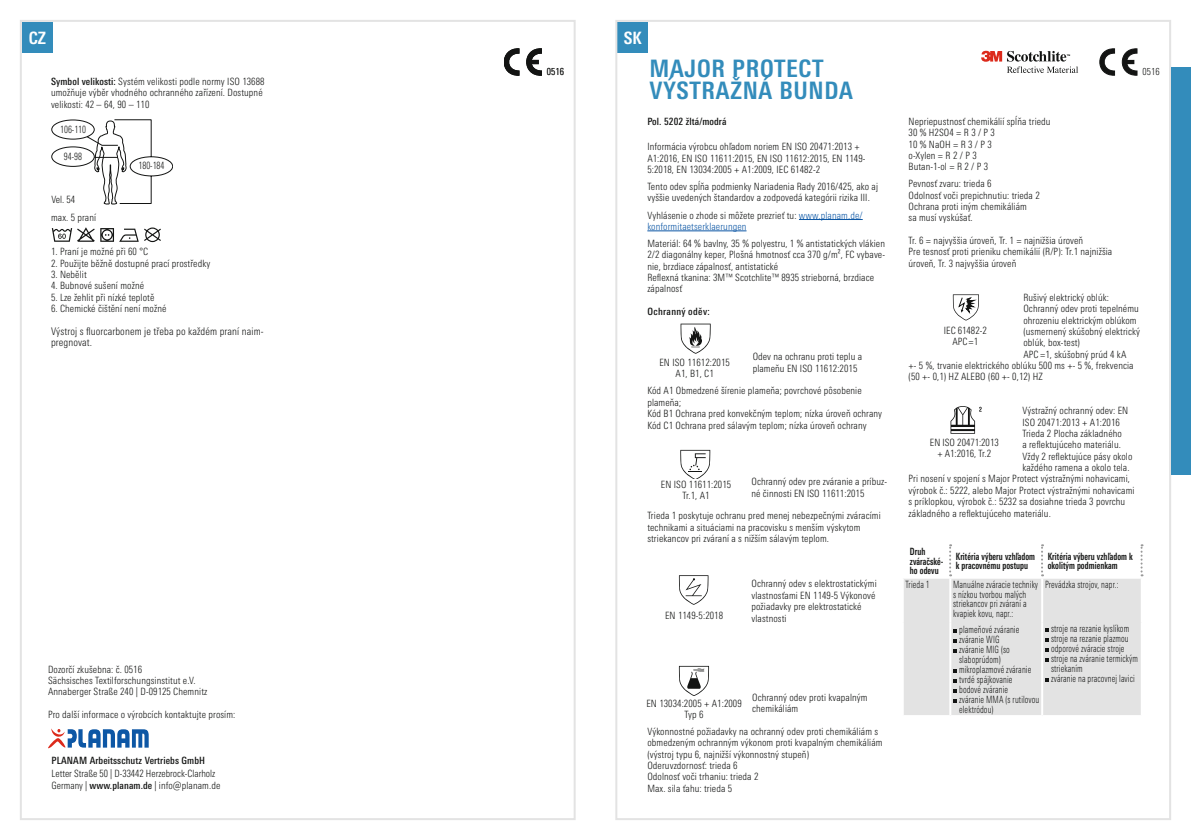
<style>
.page{position:relative;width:1191px;height:840px;background:#fff}
.page>*{position:absolute;margin:0;border:0;box-sizing:border-box;transform-origin:0 0}
.t1{font:700 condensed 24px/22.6px "Univers Next Pro";letter-spacing:.03em;color:#338cbb}
.t2{font:700 condensed 17px "Univers Next Pro";color:#fff}
.t3{font:300 condensed 10.4px/11px "Univers Next Pro";letter-spacing:.01em;color:#131413}
.t4{font:300 condensed 10px/11.4px "Univers Next Pro";letter-spacing:.01em;color:#131413}
.t5{font:300 condensed 10px/10px "Univers Next Pro";letter-spacing:.01em;color:#131413;scale:.82 1}
.t6{font:700 condensed 10px/9.2px "Univers Next Pro";letter-spacing:.01em;color:#131413;scale:.82 1}
.t7{font:300 condensed 10px/11.4px "Univers Next Pro";letter-spacing:.01em;color:#0d57a5}
.t8{font:500 condensed 10px "Univers Next Pro";letter-spacing:.01em;color:#131413}
.t9{font:300 condensed 10px "Univers Next Pro";letter-spacing:.01em;color:#131413;scale:.9 1}
.t10{font:500 condensed 10px "Univers Next Pro";letter-spacing:.035em;color:#131413}
.t11{font:300 condensed 9.6px "Univers Next Pro";letter-spacing:.01em;color:#131413}
.s1{font-weight:500}
.s2{color:#131413}
</style>
<div class="page">
<svg style="left:1099px;top:49px;width:38px;height:26px"></svg>
<div style="left:22px;top:22px;width:31px;height:31px;background:#338cbb"></div>
<svg style="left:48px;top:728px;width:101px;height:20px"></svg>
<svg style="left:504px;top:49px;width:37px;height:26px"></svg>
<svg style="left:52px;top:227px;width:109px;height:15px"></svg>
<div style="left:617px;top:22px;width:31px;height:30px;background:#338cbb"></div>
<hr style="left:799px;top:219px;width:63px;height:1px;background:#0d57a5">
<hr style="left:647px;top:230px;width:99px;height:1px;background:#0d57a5">
<svg style="left:680px;top:323px;width:31px;height:30px"></svg>
<svg style="left:680px;top:449px;width:30px;height:29px"></svg>
<svg style="left:679px;top:575px;width:29px;height:29px"></svg>
<svg style="left:679px;top:665px;width:30px;height:30px"></svg>
<svg style="left:904px;top:544px;width:238px;height:171px"></svg>
<svg style="left:950px;top:406px;width:31px;height:27px"></svg>
<svg style="left:952px;top:294px;width:27px;height:26px"></svg>
<svg style="left:51px;top:119px;width:122px;height:86px"></svg>
<div style="left:1171px;top:67px;width:20px;height:407px;background:#338cbb"></div>
<svg style="left:981px;top:51px;width:97px;height:22px"></svg>
<h2 class="t2" style="left:29px;top:28px;width:19px">CZ</h2>
<p class="t4" style="left:51px;top:76px;width:215px"><span class="s1">Symbol velikosti:</span> Systém velikosti podle normy ISO 13688 umožňuje výběr vhodného ochranného zařízení. Dostupné velikosti: 42 – 64, 90 – 110</p>
<p class="t9" style="left:60px;top:123px;width:30px">106-110</p>
<p class="t9" style="left:64px;top:150px;width:22px">94-98</p>
<p class="t4" style="left:51px;top:193px;width:25px">Vel. 54</p>
<p class="t9" style="left:138px;top:160px;width:30px">180-184</p>
<p class="t4" style="left:51px;top:212px;width:47px">max. 5 praní</p>
<p class="t4" style="left:51px;top:246px;width:99px">1. Praní je možné při 60 °C</p>
<p class="t4" style="left:51px;top:257px;width:161px">2. Použijte běžně dostupné prací prostředky</p>
<p class="t4" style="left:51px;top:269px;width:37px">3. Nebělit</p>
<p class="t4" style="left:51px;top:280px;width:95px">4. Bubnové sušení možné</p>
<p class="t4" style="left:51px;top:291px;width:105px">5. Lze žehlit při nízké teplotě</p>
<p class="t4" style="left:51px;top:303px;width:117px">6. Chemické čištění není možné</p>
<p class="t3" style="left:51px;top:325px;width:214px">Výstroj s fluorcarbonem je třeba po každém praní naim&shy;pregnovat.</p>
<p class="t4" style="left:48px;top:663px;width:161px">Dozorčí zkušebna: č. 0516<br>Sächsisches Textilforschungsinstitut e.V.<br>Annaberger Straße 240 | D-09125 Chemnitz</p>
<p class="t4" style="left:48px;top:708px;width:189px">Pro další informace o výrobcích kontaktujte prosím:</p>
<p class="t8" style="left:52px;top:754px;width:155px">PLANAM Arbeitsschutz Vertriebs GmbH</p>
<p class="t4" style="left:52px;top:766px;width:170px;line-height:12.4px">Letter Straße 50 | D-33442 Herzebrock-Clarholz<br>Germany | <span class="s1">www.planam.de</span> | info@planam.de</p>
<p class="t11" style="left:547px;top:66px;width:19px">0516</p>
<h2 class="t2" style="left:624px;top:28px;width:19px">SK</h2>
<h1 class="t1" style="left:649px;top:57px;width:205px">MAJOR PROTECT<br>VÝSTRAŽNÁ BUNDA</h1>
<p class="t8" style="left:647px;top:115px;width:81px">Pol. 5202 žltá/modrá</p>
<p class="t4" style="left:647px;top:141px;width:220px">Informácia výrobcu ohľadom noriem EN ISO 20471:2013 +<br>A1:2016, EN ISO 11611:2015, EN ISO 11612:2015, EN 1149-<br>5:2018, EN 13034:2005 + A1:2009, IEC 61482-2</p>
<p class="t4" style="left:647px;top:181px;width:232px">Tento odev spĺňa podmienky Nariadenia Rady 2016/425, ako aj vyššie uvedených štandardov a zodpovedá kategórii rizika III.</p>
<p class="t7" style="left:647px;top:209px;width:217px"><span class="s2">Vyhlásenie o zhode si môžete prezrieť tu:</span> www.planam.de/ konformitaetserklaerungen</p>
<p class="t4" style="left:647px;top:237px;width:239px">Materiál: 64 % bavlny, 35 % polyestru, 1 % antistatických vlákien 2/2 diagonálny keper, Plošná hmotnosť cca 370 g/m², FC vybave&shy;nie, brzdiace zápalnosť, antistatické<br>Reflexná tkanina: 3M™ Scotchlite™ 8935 strieborná, brzdiace zápalnosť</p>
<p class="t10" style="left:647px;top:305px;width:64px">Ochranný oděv:</p>
<p class="t4" style="left:752px;top:351px;width:111px">Odev na ochranu proti teplu a plameňu EN ISO 11612:2015</p>
<p class="t4" style="left:647px;top:385px;width:236px">Kód A1 Obmedzené šírenie plameňa; povrchové pôsobenie plameňa;<br>Kód B1 Ochrana pred konvekčným teplom; nízka úroveň ochrany Kód C1 Ochrana pred sálavým teplom; nízka úroveň ochrany</p>
<p class="t4" style="left:659px;top:356px;width:72px;text-align:center">EN ISO 11612:2015<br>A1, B1, C1</p>
<p class="t4" style="left:751px;top:475px;width:137px">Ochranný odev pre zváranie a príbuz&shy;né činnosti EN ISO 11611:2015</p>
<p class="t4" style="left:647px;top:510px;width:235px">Trieda 1 poskytuje ochranu pred menej nebezpečnými zváracími technikami a situáciami na pracovisku s menším výskytom striekancov pri zváraní a s nižším sálavým teplom.</p>
<p class="t4" style="left:751px;top:578px;width:127px">Ochranný odev s elektrostatickými vlastnosťami EN 1149-5 Výkonové požiadavky pre elektrostatické vlastnosti</p>
<p class="t4" style="left:661px;top:478px;width:72px;text-align:center">EN ISO 11611:2015<br>Tr.1, A1</p>
<p class="t4" style="left:665px;top:609px;width:59px">EN 1149-5:2018</p>
<p class="t4" style="left:752px;top:691px;width:117px">Ochranný odev proti kvapalným chemikáliám</p>
<p class="t4" style="left:647px;top:725px;width:237px">Výkonnostné požiadavky na ochranný odev proti chemikáliám s obmedzeným ochranným výkonom proti kvapalným chemikáliám (výstroj typu 6, najnižší výkonnostný stupeň)<br>Oderuvzdornosť: trieda 6<br>Odolnosť voči trhaniu: trieda 2<br>Max. sila ťahu: trieda 5</p>
<p class="t4" style="left:646px;top:698px;width:97px;line-height:10.4px;text-align:center">EN 13034:2005 + A1:2009<br>Typ 6</p>
<p class="t11" style="left:1142px;top:66px;width:19px">0516</p>
<p class="t4" style="left:908px;top:115px;width:143px">Nepriepustnosť chemikálií spĺňa triedu<br>30 % H2SO4 = R 3 / P 3<br>10 % NaOH = R 3 / P 3<br>o-Xylen = R 2 / P 3<br>Butan-1-ol = R 2 / P 3</p>
<p class="t4" style="left:908px;top:178px;width:133px">Pevnosť zvaru: trieda 6<br>Odolnosť voči prepichnutiu: trieda 2<br>Ochrana proti iným chemikáliám<br>sa musí vyskúšať.</p>
<p class="t4" style="left:908px;top:235px;width:205px">Tr. 6 = najvyššia úroveň, Tr. 1 = najnižšia úroveň<br>Pre tesnosť proti prieniku chemikálií (R/P): Tr.1 najnižšia úroveň, Tr. 3 najvyššia úroveň</p>
<p class="t4" style="left:1023px;top:291px;width:87px">Rušivý elektrický oblúk:</p>
<p class="t4" style="left:1023px;top:303px;width:117px">Ochranný odev proti tepelnému</p>
<p class="t4" style="left:1023px;top:314px;width:115px">ohrozeniu elektrickým oblúkom</p>
<p class="t4" style="left:1023px;top:325px;width:118px">(usmernený skúšobný elektrický</p>
<p class="t4" style="left:1023px;top:337px;width:58px">oblúk, box-test)</p>
<p class="t4" style="left:1023px;top:348px;width:104px">APC =1, skúšobný prúd 4 kA</p>
<p class="t4" style="left:908px;top:359px;width:226px">+- 5 %, trvanie elektrického oblúku 500 ms +- 5 %, frekvencia</p>
<p class="t4" style="left:908px;top:371px;width:136px">(50 +- 0,1) HZ ALEBO (60 +- 0,12) HZ</p>
<p class="t4" style="left:1022px;top:405px;width:107px">Výstražný ochranný odev: EN</p>
<p class="t4" style="left:1022px;top:416px;width:99px">ISO 20471:2013 + A1:2016</p>
<p class="t4" style="left:1022px;top:427px;width:101px">Trieda 2 Plocha základného</p>
<p class="t4" style="left:1022px;top:439px;width:100px">a reflektujúceho materiálu.</p>
<p class="t4" style="left:1022px;top:450px;width:112px">Vždy 2 reflektujúce pásy okolo</p>
<p class="t4" style="left:1022px;top:461px;width:109px">každého ramena a okolo tela.</p>
<p class="t4" style="left:908px;top:473px;width:223px">Pri nosení v spojení s Major Protect výstražnými nohavicami,</p>
<p class="t4" style="left:908px;top:484px;width:227px">výrobok č.: 5222, alebo Major Protect výstražnými nohavicami</p>
<p class="t4" style="left:908px;top:495px;width:218px">s príklopkou, výrobok č.: 5232 sa dosiahne trieda 3 povrchu</p>
<p class="t4" style="left:908px;top:507px;width:144px">základného a reflektujúceho materiálu.</p>
<p class="t4" style="left:944px;top:324px;width:44px;text-align:center">IEC 61482-2<br>APC=1</p>
<p class="t4" style="left:930px;top:436px;width:70px;text-align:center">EN ISO 20471:2013 + A1:2016, Tr.2</p>
<p class="t6" style="left:910px;top:547px;width:42px">Druh zváračské&shy;ho odevu</p>
<p class="t6" style="left:955px;top:551px;width:98px">Kritéria výberu vzhľadom k pracovnému postupu</p>
<p class="t6" style="left:1047px;top:551px;width:105px">Kritéria výberu vzhľadom k okolitým podmienkam</p>
<p class="t5" style="left:905px;top:579px;width:31px">Trieda 1</p>
<p class="t5" style="left:953px;top:579px;width:105px">Manuálne zváracie techniky s nízkou tvorbou malých striekancov pri zváraní a kvapiek kovu, napr.:</p>
<p class="t5" style="left:1045px;top:579px;width:91px">Prevádzka strojov, napr.:</p>
<p class="t5" style="left:959px;top:624px;width:99px">plameňové zváranie zváranie WIG<br>zváranie MIG (so slaboprúdom) mikroplazmové zváranie tvrdé spájkovanie<br>bodové zváranie<br>zváranie MMA (s rutilovou elektródou)</p>
<p class="t5" style="left:1051px;top:622px;width:108px">stroje na rezanie kyslíkom stroje na rezanie plazmou odporové zváracie stroje stroje na zváranie termickým striekaním<br>zváranie na pracovnej lavici</p>
</div>
